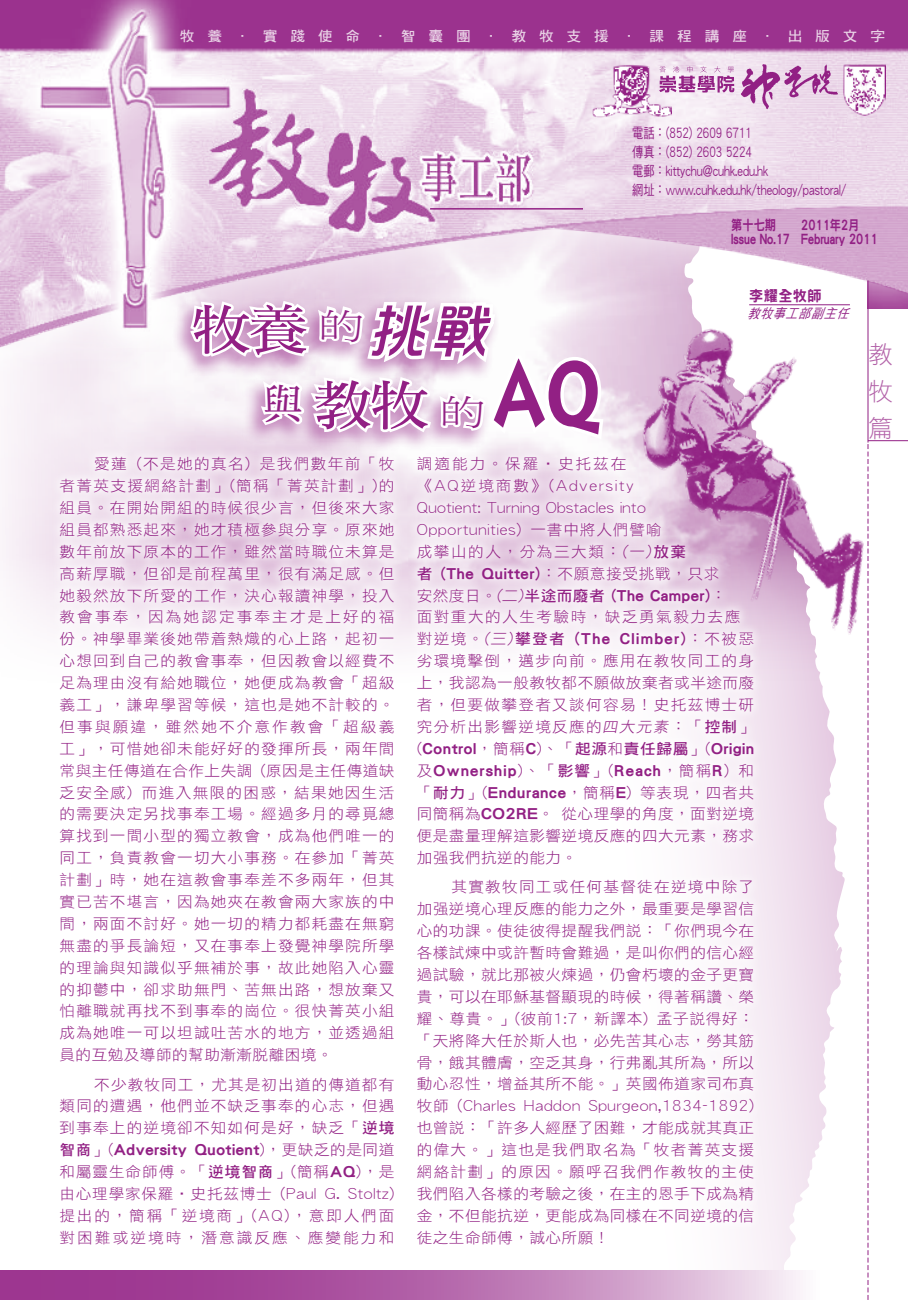
<style>
.page{position:relative;width:908px;height:1300px;background:#fff}
.page>*{position:absolute;margin:0;border:0;box-sizing:border-box;transform-origin:0 0}
.t1{font:700 89.77px "Lithos Pro";color:#922084;scale:.7 1}
.t2{font:53.38px/75.6px "DF Ming HK W7";color:#922084;scale:1.1 1}
.t3{font:24.5px/36.8px "DF Hei HK W3";color:#b363a9;text-align:justify}
.t4{font:14.88px/21.9px "DF Hei HK W3";letter-spacing:.055em;color:#922084;text-align:justify;scale:1.05 1}
.t5{font:14.88px/21.9px "DF Hei HK W9";letter-spacing:.075em;color:#922084;scale:1.05 1}
.t6{font:14.88px "DF Hei HK W9";letter-spacing:.04em;color:#922084;scale:1.05 1}
.t7{font:14.88px "DF Hei HK W9";letter-spacing:.09em;color:#922084;scale:1.05 1}
.t8{font:14.88px "DF Hei HK W3";letter-spacing:.095em;color:#922084;scale:1.05 1}
.t9{font:14.88px "DF Hei HK W9";letter-spacing:.04em;color:#922084;scale:.95 1}
.t10{font:14px/19.2px "DF Hei HK W5";color:#922084;scale:.8 1}
.t11{font:14px/14px "DF Hei HK W9";color:#922084;scale:.8 1}
.t12{font:14px "DF Hei HK W7";letter-spacing:.88em;color:#e9d2e6;scale:1.05 1}
.t13{font:italic 13.12px "DF Hei HK W5";color:#922084;scale:.9 1}
.s1{font-family:"DF Hua Zong HK W5";font-style:italic;font-size:58.27px}
.s2{font-size:40.6px}
.s3{font-family:"DF Ming HK W3";font-size:35.52px}
.s4{font-family:"DF Hei HK W7"}
.s5{font-family:"DF Hei HK W3"}
.s6{font-family:"DF Hei HK W9"}
.s7{font-style:italic}
.s8{font-family:"DF Hei HK W3";font-style:italic}
</style>
<div class="page">
<svg style="left:749px;top:441px;width:159px;height:859px"></svg>
<div style="left:0;top:0;width:908px;height:394px;background:#f7f1f6"></div>
<img style="left:0;top:0;width:908px;height:347px">
<svg style="left:671px;top:66px;width:63px;height:27px"></svg>
<svg style="left:741px;top:64px;width:97px;height:45px"></svg>
<hr style="left:430px;top:208px;width:153px;height:2px;background:#922084">
<img style="left:593px;top:64px;width:78px;height:54px">
<img style="left:843px;top:64px;width:42px;height:51px">
<div style="left:868px;top:309px;width:40px;height:132px;background:#fff"></div>
<hr style="left:867px;top:280px;width:1px;height:162px;background:#922084">
<hr style="left:868px;top:440px;width:40px;height:1px;background:#922084">
<svg style="left:867px;top:671px;width:1px;height:629px"></svg>
<svg style="left:0;top:1270px;width:863px;height:30px;background:#bd79b5"></svg>
<svg style="left:46px;top:444px;width:356px;height:227px;fill:#f5ecf4"></svg>
<svg style="left:404px;top:444px;width:358px;height:808px"></svg>
<img style="left:614px;top:284px;width:277px;height:387px">
<hr style="left:749px;top:304px;width:101px;height:1px;background:#922084">
<div style="left:168px;top:293px;width:331px;height:88px;background:#922084;opacity:.5"></div>
<div style="left:239px;top:369px;width:250px;height:81px;background:#922084;opacity:.5"></div>
<svg style="left:187px;top:297px;width:420px;height:147px"></svg>
<p class="t12" style="left:180px;top:28px;width:673px">牧養．實踐使命．智囊團．教牧支援．課程講座．出版文字</p>
<p class="t10" style="left:632px;top:123px;width:269px">電話：(852) 2609 6711<br>傳真：(852) 2603 5224<br>電郵：kittychu@cuhk.edu.hk<br>網址：www.cuhk.edu.hk/theology/pastoral/</p>
<h2 class="t2" style="left:264px;top:291px;width:218px;text-indent:-72px">牧養<sup>的</sup><span class="s1">挑戰</span><span class="s2">與</span>教牧<span class="s3">的</span></h2>
<h1 class="t1" style="left:493px;top:340px;width:155px">AQ</h1>
<p class="t11" style="left:731px;top:218px;width:58px">第十七期</p>
<p class="t11" style="left:731px;top:218px;width:184px;text-indent:70px">2011年2月<br>Issue No.17 February 2011</p>
<p class="t9" style="left:749px;top:287px;width:78px">李耀全牧師</p>
<p class="t13" style="left:747px;top:306px;width:119px">教牧事工部副主任</p>
<h3 class="t3" style="left:868px;top:336px;width:25px">教牧篇</h3>
<p class="t4" style="left:60px;top:453px;width:321px;text-indent:35px">愛蓮 (不是她的真名) 是我們數年前「牧者菁英支援網絡計劃」(簡稱「菁英計劃」)的組員。在開始開組的時候很少言，但後來大家組員都熟悉起來，她才積極參與分享。原來她數年前放下原本的工作，雖然當時職位未算是高薪厚職，但卻是前程萬里，很有滿足感。但她毅然放下所愛的工作，決心報讀神學，投入教會事奉，因為她認定事奉主才是上好的福份。神學畢業後她帶着熱熾的心上路，起初一心想回到自己的教會事奉，但因教會以經費不足為理由沒有給她職位，她便成為教會「超級義工」，謙卑學習等候，這也是她不計較的。但事與願違，雖然她不介意作教會「超級義工」，可惜她卻未能好好的發揮所長，兩年間常與主任傳道在合作上失調 (原因是主任傳道缺乏安全感) 而進入無限的困惑，結果她因生活的需要決定另找事奉工場。經過多月的尋覓總算找到一間小型的獨立教會，成為他們唯一的同工，負責教會一切大小事務。在參加「菁英計劃」時，她在這教會事奉差不多兩年，但其實已苦不堪言，因為她夾在教會兩大家族的中間，兩面不討好。她一切的精力都耗盡在無窮無盡的爭長論短，又在事奉上發覺神學院所學的理論與知識似乎無補於事，故此她陷入心靈的抑鬱中，卻求助無門、苦無出路，想放棄又怕離職就再找不到事奉的崗位。很快菁英小組成為她唯一可以坦誠吐苦水的地方，並透過組員的互勉及導師的幫助漸漸脫離困境。</p>
<p class="t4" style="left:60px;top:1073px;width:320px;text-indent:35px">不少教牧同工，尤其是初出道的傳道都有類同的遭遇，他們並不缺乏事奉的心志，但遇到事奉上的逆境卻不知如何是好，缺乏「<span class="s4">逆境</span></p>
<p class="t6" style="left:60px;top:1142px;width:320px"><span class="s4">智商</span><span class="s5">」(</span>Adversity Quotient<span class="s5">)，更缺乏的是同道</span></p>
<p class="t4" style="left:60px;top:1160px;width:320px">和屬靈生命師傅。「<span class="s4">逆境智商</span>」(簡稱<span class="s6">AQ</span>)，是由心理學家保羅‧史托茲博士 (Paul G. Stoltz)提出的，簡稱「逆境商」(AQ)，意即人們面對困難或逆境時，潛意識反應、應變能力和</p>
<p class="t4" style="left:417px;top:453px;width:290px;text-align:left">調適能力。保羅‧史托茲在<br>《AQ逆境商數》(Adversity<br>Quotient: Turning Obstacles into<br>Opportunities) 一書中將人們譬喻<br>成攀山的人，分為三大類：<span class="s7">(一)</span><span class="s4">放棄<br>者 (</span><span class="s6">The Quitter</span><span class="s4">)</span>：不願意接受挑戰，只求</p>
<p class="t6" style="left:417px;top:587px;width:296px"><span class="s5">安然度日。</span><span class="s8">(二)</span><span class="s4">半途而廢者 (</span>The Camper<span class="s4">)</span><span class="s5">：</span></p>
<p class="t8" style="left:417px;top:609px;width:310px">面對重大的人生考驗時，缺乏勇氣毅力去應</p>
<p class="t7" style="left:417px;top:631px;width:323px"><span class="s5">對逆境。</span><span class="s8">(三)</span><span class="s4">攀登者 (</span>The Climber<span class="s4">)</span><span class="s5">：不被惡</span></p>
<p class="t4" style="left:417px;top:650px;width:323px">劣環境擊倒，邁步向前。應用在教牧同工的身上，我認為一般教牧都不願做放棄者或半途而廢者，但要做攀登者又談何容易！史托茲博士研究分析出影響逆境反應的<span class="s7">四大元素</span>：「<span class="s4">控制</span>」</p>
<p class="t5" style="left:417px;top:737px;width:323px"><span class="s5">(</span>Control<span class="s5">，簡稱</span>C<span class="s5">)、「</span><span class="s4">起源</span><span class="s5">和</span><span class="s4">責任歸屬</span><span class="s5">」(</span>Origin<span class="s5">及</span>Ownership<span class="s5">)、「</span><span class="s4">影響</span><span class="s5">」(</span>Reach<span class="s5">，簡稱</span>R<span class="s5">) 和</span></p>
<p class="t4" style="left:417px;top:781px;width:323px">「<span class="s4">耐力</span>」(<span class="s6">Endurance</span>，簡稱<span class="s6">E</span>) 等表現，四者共同簡稱為<span class="s6">CO2RE</span>。 從心理學的角度，面對逆境便是盡量理解這影響逆境反應的四大元素，務求加强我們抗逆的能力。</p>
<p class="t4" style="left:417px;top:876px;width:323px;text-indent:35px">其實教牧同工或任何基督徒在逆境中除了加强逆境心理反應的能力之外，最重要是學習信心的功課。使徒彼得提醒我們說：「你們現今在各樣試煉中或許暫時會難過，是叫你們的信心經過試驗，就比那被火煉過，仍會朽壞的金子更寶貴，可以在耶穌基督顯現的時候，得著稱讚、榮耀、尊貴。」(彼前1:7，新譯本) 孟子說得好：「天將降大任於斯人也，必先苦其心志，勞其筋骨，餓其體膚，空乏其身，行弗亂其所為，所以動心忍性，增益其所不能。」英國佈道家司布真牧師 (Charles Haddon Spurgeon,1834-1892)也曾說：「許多人經歷了困難，才能成就其真正的偉大。」這也是我們取名為「牧者菁英支援網絡計劃」的原因。願呼召我們作教牧的主使我們陷入各樣的考驗之後，在主的恩手下成為精金，不但能抗逆，更能成為同樣在不同逆境的信徒之生命師傅，誠心所願！</p>
</div>
